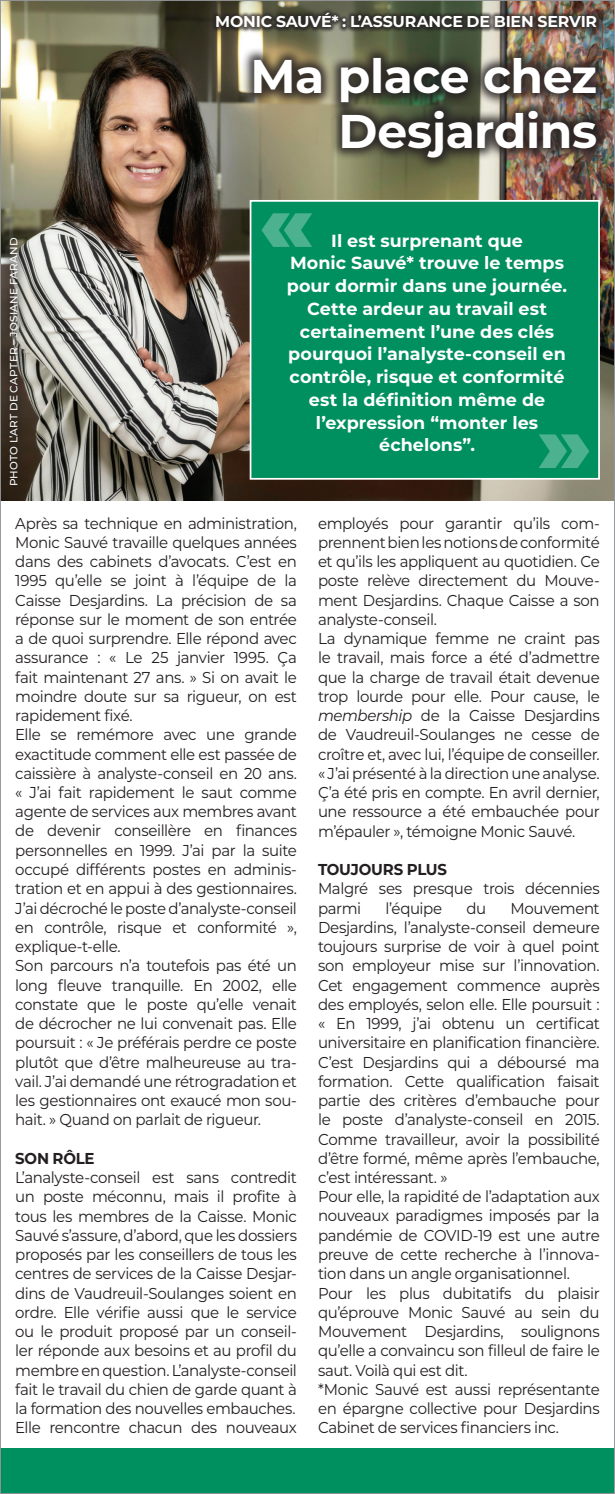
<style>
.page{position:relative;width:615px;height:1494px;background:#fff}
.page>*{position:absolute;margin:0;border:0;box-sizing:border-box;transform-origin:0 0}
.t1{font:900 84px "Montserrat";color:#fff}
.t2{font:700 47.25px/54.2px "Montserrat";letter-spacing:-.01em;color:#fff;text-align:right}
.t3{font:700 17.5px/22.8px "Montserrat";color:#fff;text-align:center}
.t4{font:15.75px/19.2px "Montserrat";letter-spacing:-.025em;color:#231f20;scale:.95 1}
.t5{font:700 15.75px "Montserrat";letter-spacing:-.01em;color:#fff}
.t6{font:700 15.75px "Montserrat";letter-spacing:-.015em;color:#231f20;scale:.95 1}
.t7{font:500 10.5px "Montserrat";letter-spacing:.025em;color:#fff}
.s1{font-style:italic}
</style>
<div class="page">
<div style="left:1px;top:1448px;width:612px;height:45px;background:#009060"></div>
<img style="left:2px;top:2px;width:610px;height:498px">
<svg style="left:0;top:227px;width:28px;height:269px"></svg>
<div style="left:249px;top:200px;width:350px;height:280px;background:#009060;border:2px solid #fff"></div>
<div style="left:241px;top:45px;width:368px;height:126px;background:#231f20;opacity:.85"></div>
<div style="left:211px;top:8px;width:390px;height:25px;background:#231f20;opacity:.75"></div>
<p class="t5" style="left:215px;top:11px;width:383px">MONIC SAUVÉ* : L’ASSURANCE DE BIEN SERVIR</p>
<p class="t7" style="left:6px;top:486px;width:251px;rotate:-90deg">PHOTO L’ART DE CAPTER – JOSIANE FARAND</p>
<h2 class="t2" style="left:250px;top:47px;width:348px">Ma place chez<br>Desjardins</h2>
<h1 class="t1" style="left:259px;top:160px;width:56px">«</h1>
<p class="t3" style="left:287px;top:228px;width:281px">Il est surprenant que<br>Monic Sauvé* trouve le temps pour dormir dans une journée.<br>Cette ardeur au travail est certainement l’une des clés pourquoi l’analyste-conseil en contrôle, risque et conformité est la définition même de l’expression “monter les échelons”.</p>
<h1 class="t1" style="left:537px;top:381px;width:56px">»</h1>
<p class="t4" style="left:15px;top:513px;width:298px">Après sa technique en administration, Monic Sauvé travaille quelques années dans des cabinets d’avocats. C’est en 1995 qu’elle se joint à l’équipe de la Caisse Desjardins. La précision de sa réponse sur le moment de son entrée a de quoi surprendre. Elle répond avec assurance : « Le 25 janvier 1995. Ça fait maintenant 27 ans. » Si on avait le moindre doute sur sa rigueur, on est rapidement fixé.<br>Elle se remémore avec une grande exactitude comment elle est passée de caissière à analyste-conseil en 20 ans. « J’ai fait rapidement le saut comme agente de services aux membres avant de devenir conseillère en finances personnelles en 1999. J’ai par la suite occupé différents postes en adminis&shy;tration et en appui à des gestionnaires.<br>J’ai décroché le poste d’analyste-conseil en contrôle, risque et conformité », explique-t-elle.<br>Son parcours n’a toutefois pas été un long fleuve tranquille. En 2002, elle constate que le poste qu’elle venait de décrocher ne lui convenait pas. Elle poursuit : « Je préférais perdre ce poste plutôt que d’être malheureuse au tra&shy;vail. J’ai demandé une rétrogradation et les gestionnaires ont exaucé mon sou&shy;hait. » Quand on parlait de rigueur.</p>
<p class="t6" style="left:15px;top:1147px;width:85px">SON RÔLE</p>
<p class="t4" style="left:15px;top:1167px;width:298px;text-align:justify">L’analyste-conseil est sans contredit un poste méconnu, mais il profite à tous les membres de la Caisse. Monic Sauvé s’assure, d’abord, que les dossiers proposés par les conseillers de tous les centres de services de la Caisse Desjar&shy;dins de Vaudreuil-Soulanges soient en ordre. Elle vérifie aussi que le service ou le produit proposé par un conseil&shy;ler réponde aux besoins et au profil du membre en question. L’analyste-conseil fait le travail du chien de garde quant à la formation des nouvelles embauches.<br>Elle rencontre chacun des nouveaux</p>
<p class="t4" style="left:318px;top:513px;width:298px">employés pour garantir qu’ils com&shy;prennent bien les notions de conformité et qu’ils les appliquent au quotidien. Ce poste relève directement du Mouve&shy;ment Desjardins. Chaque Caisse a son analyste-conseil.<br>La dynamique femme ne craint pas le travail, mais force a été d’admettre que la charge de travail était devenue trop lourde pour elle. Pour cause, le <span class="s1">membership</span> de la Caisse Desjardins de Vaudreuil-Soulanges ne cesse de croître et, avec lui, l’équipe de conseiller. « J’ai présenté à la direction une analyse.<br>Ç’a été pris en compte. En avril dernier, une ressource a été embauchée pour m’épauler », témoigne Monic Sauvé.</p>
<p class="t6" style="left:318px;top:858px;width:137px">TOUJOURS PLUS</p>
<p class="t4" style="left:318px;top:878px;width:298px">Malgré ses presque trois décennies parmi</p>
<p class="t4" style="left:385px;top:898px;width:61px">l’équipe</p>
<p class="t4" style="left:466px;top:898px;width:22px">du</p>
<p class="t4" style="left:318px;top:898px;width:298px;text-indent:192px">Mouvement Desjardins, l’analyste-conseil demeure toujours surprise de voir à quel point son employeur mise sur l’innovation.<br>Cet engagement commence auprès des employés, selon elle. Elle poursuit : « En 1999, j’ai obtenu un certificat universitaire en planification financière.<br>C’est Desjardins qui a déboursé ma formation. Cette qualification faisait partie des critères d’embauche pour le poste d’analyste-conseil en 2015.<br>Comme travailleur, avoir la possibilité d’être formé, même après l’embauche, c’est intéressant. »<br>Pour elle, la rapidité de l’adaptation aux nouveaux paradigmes imposés par la pandémie de COVID-19 est une autre preuve de cette recherche à l’innova&shy;tion dans un angle organisationnel.<br>Pour les plus dubitatifs du plaisir qu’éprouve Monic Sauvé au sein du Mouvement Desjardins, soulignons qu’elle a convaincu son filleul de faire le saut. Voilà qui est dit.<br>*Monic Sauvé est aussi représentante en épargne collective pour Desjardins Cabinet de services financiers inc.</p>
</div>
